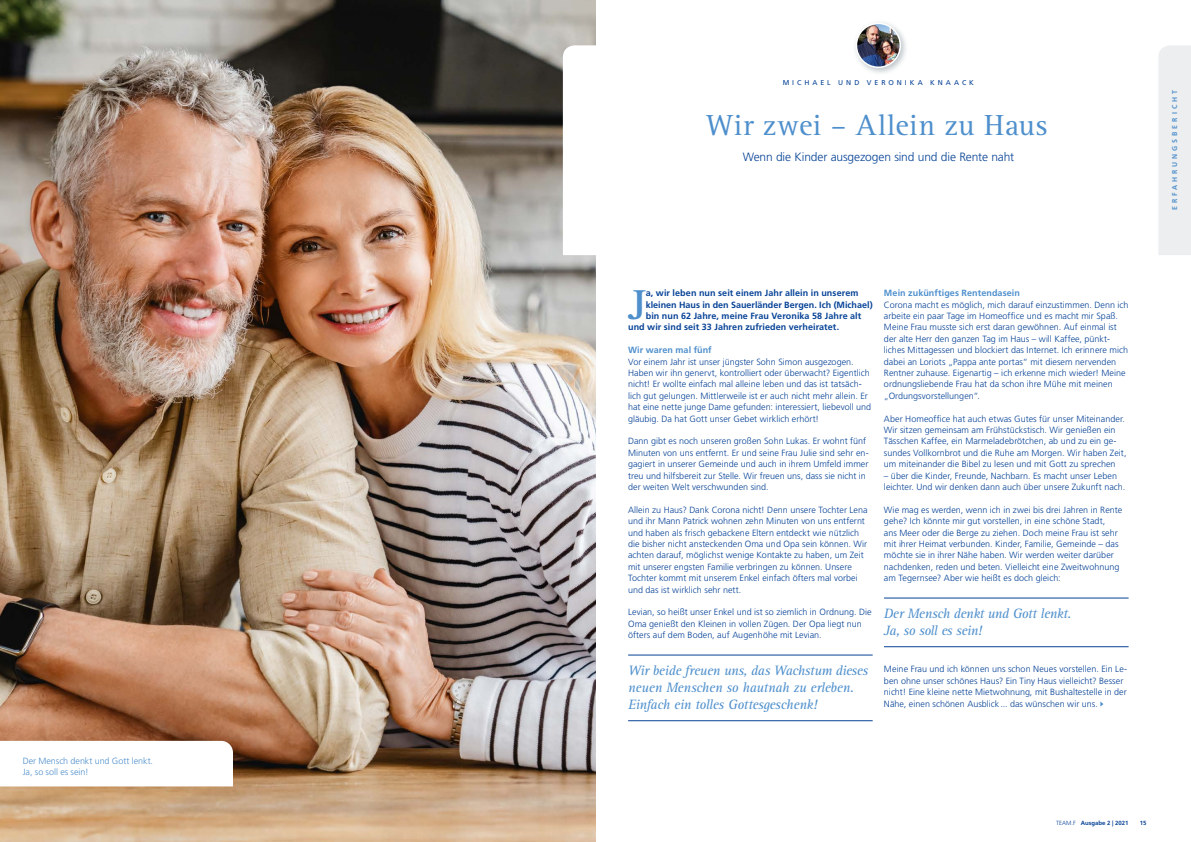
<style>
.page{position:relative;width:1191px;height:842px;background:#fff}
.page>*{position:absolute;margin:0;border:0;box-sizing:border-box;transform-origin:0 0}
.t1{font:700 43.2px "Rotis Serif Std";color:#4e8fcc}
.t2{font:30px "Rotis Serif Std";letter-spacing:.02em;color:#4e8fcc}
.t3{font:italic 14px/17px "Rotis Serif Std";letter-spacing:-.025em;color:#4e8fcc}
.t4{font:300 12px "Frutiger LT Std";letter-spacing:-.01em;color:#064296}
.t5{font:300 9px/11.4px "Frutiger LT Std";color:#064296}
.t6{font:700 9px "Frutiger LT Std";letter-spacing:.005em;color:#064296}
.t7{font:300 9px/11.4px "Frutiger LT Std";letter-spacing:-.005em;color:#4e8fcc}
.t8{font:700 9px "Frutiger LT Std";letter-spacing:.01em;color:#4e8fcc}
.t9{font:7px "Frutiger LT Std";letter-spacing:.425em;color:#064296}
.t10{font:700 7px "Frutiger LT Std";letter-spacing:.425em;color:#4e8fcc}
.t11{font:700 6px "Frutiger LT Std";color:#064296}
.s1{font-weight:300}
</style>
<div class="page">
<hr style="left:628px;top:655px;width:244px;height:1px;background:#064296">
<hr style="left:628px;top:720px;width:244px;height:1px;background:#064296">
<hr style="left:884px;top:598px;width:244px;height:1px;background:#064296">
<hr style="left:884px;top:646px;width:244px;height:1px;background:#064296">
<svg style="left:1100px;top:701px;width:3px;height:6px"></svg>
<div style="left:1158px;top:45px;width:33px;height:210px;background:#edeeef"></div>
<img style="left:0;top:0;width:595px;height:842px">
<svg style="left:0;top:741px;width:233px;height:45px"></svg>
<div style="left:852px;top:19px;width:56px;height:56px;background:#a5b0b5;opacity:.7"></div>
<img style="left:856px;top:23px;width:44px;height:44px;border-radius:22px">
<div style="left:855px;top:23px;width:46px;height:45px;border:2px solid #fff;border-radius:50%"></div>
<svg style="left:563px;top:45px;width:33px;height:210px"></svg>
<p class="t7" style="left:23px;top:755px;width:132px">Der Mensch denkt und Gott lenkt.<br>Ja, so soll es sein!</p>
<p class="t9" style="left:782px;top:78px;width:193px">MICHAEL UND VERONIKA KNAACK</p>
<h2 class="t2" style="left:706px;top:108px;width:343px">Wir zwei – Allein zu Haus</h2>
<h3 class="t4" style="left:742px;top:150px;width:273px">Wenn die Kinder ausgezogen sind und die Rente naht</h3>
<h1 class="t1" style="left:628px;top:279px;width:19px">J</h1>
<p class="t6" style="left:646px;top:288px;width:214px">a, wir leben nun seit einem Jahr allein in unserem</p>
<p class="t6" style="left:646px;top:299px;width:228px">kleinen Haus in den Sauerländer Bergen. Ich (Michael)</p>
<p class="t6" style="left:646px;top:311px;width:217px">bin nun 62 Jahre, meine Frau Veronika 58 Jahre alt</p>
<p class="t6" style="left:628px;top:322px;width:212px">und wir sind seit 33 Jahren zufrieden verheiratet.</p>
<p class="t8" style="left:628px;top:345px;width:85px">Wir waren mal fünf</p>
<p class="t5" style="left:628px;top:356px;width:245px">Vor einem Jahr ist unser jüngster Sohn Simon ausgezogen.<br>Haben wir ihn genervt, kontrolliert oder überwacht? Eigentlich nicht! Er wollte einfach mal alleine leben und das ist tatsäch&shy;lich gut gelungen. Mittlerweile ist er auch nicht mehr allein. Er hat eine nette junge Dame gefunden: interessiert, liebevoll und gläubig. Da hat Gott unser Gebet wirklich erhört!</p>
<p class="t5" style="left:628px;top:436px;width:242px">Dann gibt es noch unseren großen Sohn Lukas. Er wohnt fünf Minuten von uns entfernt. Er und seine Frau Julie sind sehr en&shy;gagiert in unserer Gemeinde und auch in ihrem Umfeld immer treu und hilfsbereit zur Stelle. Wir freuen uns, dass sie nicht in der weiten Welt verschwunden sind.</p>
<p class="t5" style="left:628px;top:504px;width:241px">Allein zu Haus? Dank Corona nicht! Denn unsere Tochter Lena und ihr Mann Patrick wohnen zehn Minuten von uns entfernt und haben als frisch gebackene Eltern entdeckt wie nützlich die bisher nicht ansteckenden Oma und Opa sein können. Wir achten darauf, möglichst wenige Kontakte zu haben, um Zeit mit unserer engsten Familie verbringen zu können. Unsere Tochter kommt mit unserem Enkel einfach öfters mal vorbei und das ist wirklich sehr nett.</p>
<p class="t5" style="left:628px;top:607px;width:245px">Levian, so heißt unser Enkel und ist so ziemlich in Ordnung. Die<br>Oma genießt den Kleinen in vollen Zügen. Der Opa liegt nun öfters auf dem Boden, auf Augenhöhe mit Levian.</p>
<h3 class="t3" style="left:628px;top:662px;width:241px">Wir beide freuen uns, das Wachstum dieses neuen Menschen so hautnah zu erleben.<br>Einfach ein tolles Gottesgeschenk!</h3>
<p class="t8" style="left:884px;top:288px;width:137px">Mein zukünftiges Rentendasein</p>
<p class="t5" style="left:884px;top:299px;width:246px">Corona macht es möglich, mich darauf einzustimmen. Denn ich arbeite ein paar Tage im Homeoffice und es macht mir Spaß.<br>Meine Frau musste sich erst daran gewöhnen. Auf einmal ist der alte Herr den ganzen Tag im Haus – will Kaffee, pünkt&shy;liches Mittagessen und blockiert das Internet. Ich erinnere mich dabei an Loriots „Pappa ante portas“ mit diesem nervenden Rentner zuhause. Eigenartig – ich erkenne mich wieder! Meine ordnungsliebende Frau hat da schon ihre Mühe mit meinen „Ordungsvorstellungen“.</p>
<p class="t5" style="left:884px;top:413px;width:244px">Aber Homeoffice hat auch etwas Gutes für unser Miteinander.<br>Wir sitzen gemeinsam am Frühstückstisch. Wir genießen ein Tässchen Kaffee, ein Marmeladebrötchen, ab und zu ein ge&shy;sundes Vollkornbrot und die Ruhe am Morgen. Wir haben Zeit, um miteinander die Bibel zu lesen und mit Gott zu sprechen</p>
<p class="t5" style="left:884px;top:470px;width:243px">– über die Kinder, Freunde, Nachbarn. Es macht unser Leben leichter. Und wir denken dann auch über unsere Zukunft nach.</p>
<p class="t5" style="left:884px;top:504px;width:240px">Wie mag es werden, wenn ich in zwei bis drei Jahren in Rente gehe? Ich könnte mir gut vorstellen, in eine schöne Stadt,<br>ans Meer oder die Berge zu ziehen. Doch meine Frau ist sehr mit ihrer Heimat verbunden. Kinder, Familie, Gemeinde – das möchte sie in ihrer Nähe haben. Wir werden weiter darüber nachdenken, reden und beten. Vielleicht eine Zweitwohnung am Tegernsee? Aber wie heißt es doch gleich:</p>
<h3 class="t3" style="left:884px;top:605px;width:189px">Der Mensch denkt und Gott lenkt.<br>Ja, so soll es sein!</h3>
<p class="t5" style="left:884px;top:664px;width:245px">Meine Frau und ich können uns schon Neues vorstellen. Ein Le&shy;ben ohne unser schönes Haus? Ein Tiny Haus vielleicht? Besser nicht! Eine kleine nette Mietwohnung, mit Bushaltestelle in der Nähe, einen schönen Ausblick ... das wünschen wir uns.</p>
<p class="t10" style="left:1170px;top:210px;width:121px;rotate:-90deg">ERFAHRUNGSBERICHT</p>
<p class="t11" style="left:1056px;top:819px;width:74px"><span class="s1">TEAM.F</span> Ausgabe 2 | 2021</p>
<p class="t11" style="left:1140px;top:819px;width:8px">15</p>
</div>
